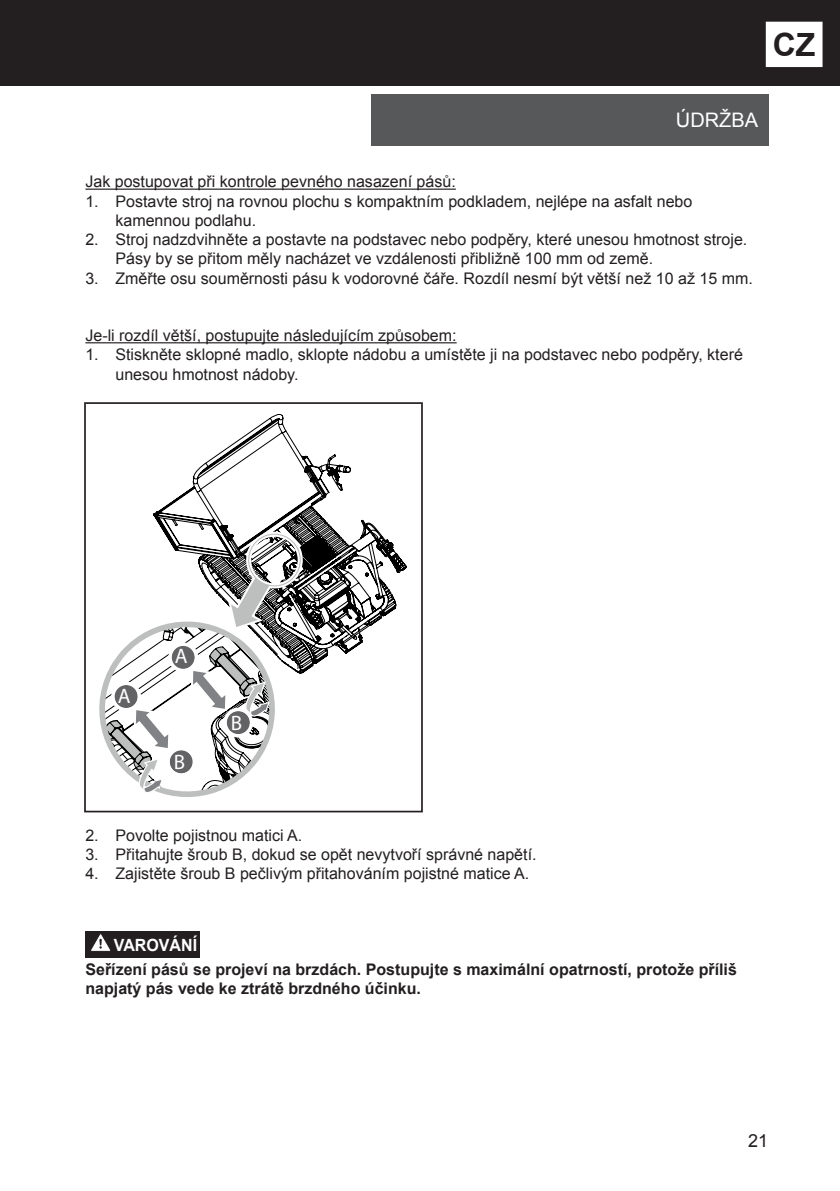
<style>
.page{position:relative;width:840px;height:1191px;background:#fff}
.page>*{position:absolute;margin:0;border:0;box-sizing:border-box;transform-origin:0 0}
.t1{font:700 32px "Arial";color:#231f20}
.t2{font:21px "Myriad Pro";color:#fff}
.t3{font:20px "Arial";color:#fff}
.t4{font:18px "Arial";color:#231f20}
.t5{font:700 16.8px "Arial";color:#fff;scale:.95 1}
.t6{font:16px/19.2px "Arial";color:#231f20}
.t7{font:700 16px/19.2px "Arial";color:#231f20}
</style>
<div class="page">
<div style="left:0;top:0;width:839px;height:86px;background:#231f20"></div>
<div style="left:371px;top:94px;width:397px;height:51px;background:#57585a"></div>
<hr style="left:85px;top:189px;width:370px;height:1px;background:#231f20">
<hr style="left:85px;top:342px;width:371px;height:1px;background:#231f20">
<div style="left:85px;top:931px;width:115px;height:26px;background:#231f20"></div>
<svg style="left:91px;top:933px;width:20px;height:18px"></svg>
<div style="left:766px;top:23px;width:55px;height:43px;background:#fff"></div>
<div style="left:765px;top:22px;width:57px;height:45px;border:2px solid #fff"></div>
<svg style="left:153px;top:414px;width:254px;height:247px"></svg>
<div style="left:84px;top:402px;width:338px;height:410px;border:2px solid #241f21"></div>
<svg style="left:91px;top:688px;width:199px;height:125px"></svg>
<svg style="left:102px;top:526px;width:218px;height:280px"></svg>
<h1 class="t1" style="left:772px;top:23px;width:44px">CZ</h1>
<p class="t3" style="left:675px;top:107px;width:84px">ÚDRŽBA</p>
<p class="t6" style="left:85px;top:172px;width:371px">Jak postupovat při kontrole pevného nasazení pásů:</p>
<p class="t6" style="left:115px;top:192px;width:578px;text-indent:-30px">1. Postavte stroj na rovnou plochu s kompaktním podkladem, nejlépe na asfalt nebo kamennou podlahu.</p>
<p class="t6" style="left:115px;top:230px;width:633px;text-indent:-30px">2. Stroj nadzdvihněte a postavte na podstavec nebo podpěry, které unesou hmotnost stroje.<br>Pásy by se přitom měly nacházet ve vzdálenosti přibližně 100 mm od země.</p>
<p class="t6" style="left:85px;top:268px;width:668px">3. Změřte osu souměrnosti pásu k vodorovné čáře. Rozdíl nesmí být větší než 10 až 15 mm.</p>
<p class="t6" style="left:85px;top:326px;width:372px">Je-li rozdíl větší, postupujte následujícím způsobem:</p>
<p class="t6" style="left:115px;top:345px;width:628px;text-indent:-30px">1. Stiskněte sklopné madlo, sklopte nádobu a umístěte ji na podstavec nebo podpěry, které unesou hmotnost nádoby.</p>
<h2 class="t2" style="left:118px;top:682px;width:14px">A</h2>
<h2 class="t2" style="left:175px;top:643px;width:14px">A</h2>
<h2 class="t2" style="left:174px;top:749px;width:13px">B</h2>
<h2 class="t2" style="left:231px;top:710px;width:13px">B</h2>
<p class="t6" style="left:85px;top:825px;width:218px">2. Povolte pojistnou matici A.</p>
<p class="t6" style="left:85px;top:844px;width:452px">3. Přitahujte šroub B, dokud se opět nevytvoří správné napětí.</p>
<p class="t6" style="left:85px;top:864px;width:445px">4. Zajistěte šroub B pečlivým přitahováním pojistné matice A.</p>
<p class="t5" style="left:114px;top:934px;width:89px">VAROVÁNÍ</p>
<p class="t7" style="left:85px;top:960px;width:652px">Seřízení pásů se projeví na brzdách. Postupujte s maximální opatrností, protože příliš napjatý pás vede ke ztrátě brzdného účinku.</p>
<p class="t4" style="left:747px;top:1129px;width:22px">21</p>
</div>
